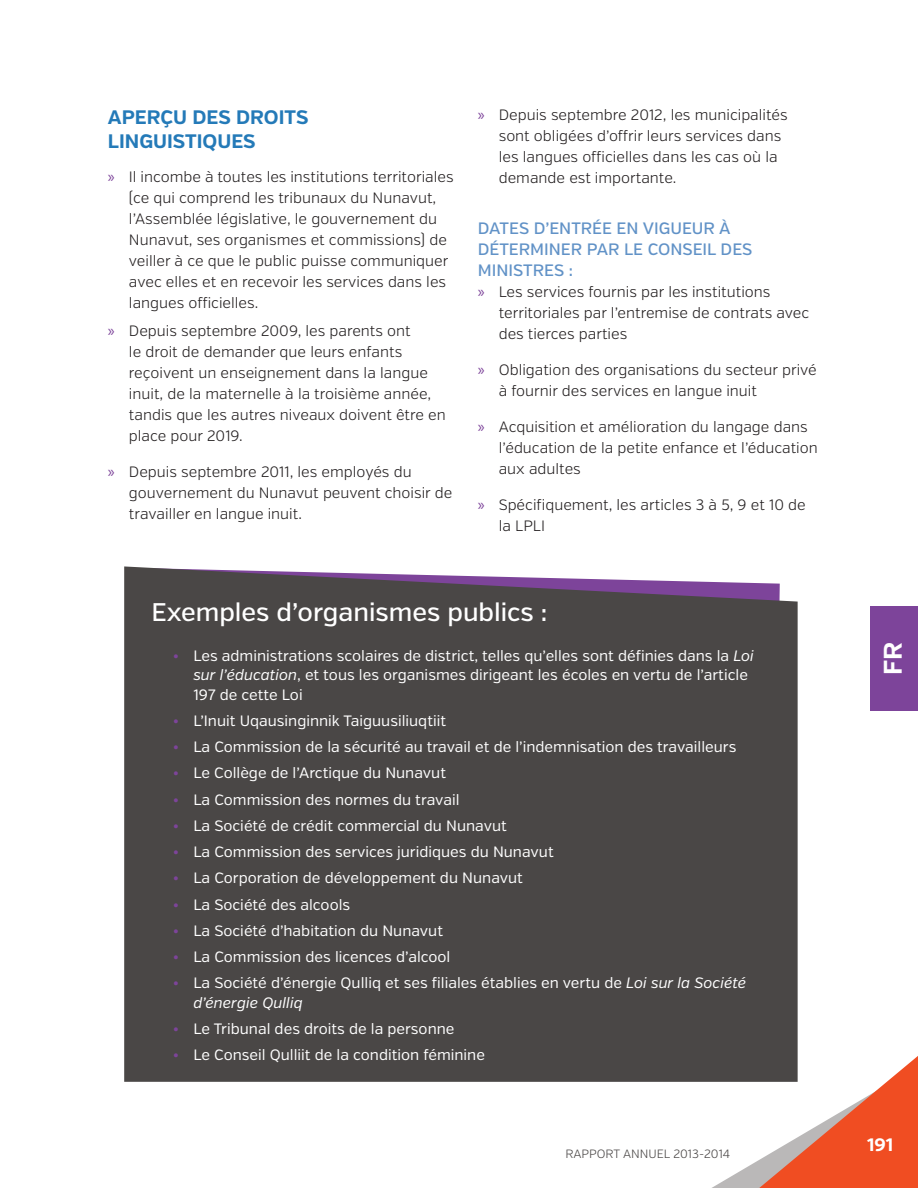
<style>
.page{position:relative;width:918px;height:1188px;background:#fff}
.page>*{position:absolute;margin:0;border:0;box-sizing:border-box;transform-origin:0 0}
.Text{font:500 25.5px "Verb";color:#fff}
.t1{font:700 25.5px "Verb";color:#fff}
.Heading_2{font:700 19.5px/24px "Verb";color:#247ab8}
.t2{font:700 18px "Verb";color:#fff}
.Heading_3{font:500 16.5px/21px "Verb";color:#6192c7}
.t3{font:300 15px/21px "Verb";color:#231f20}
.t4{font:15px/19.5px "Verb";color:#fff}
.t5{font:300 12px "Verb";color:#4a4746}
.s1{font-family:"Myriad Pro";font-weight:400;font-size:16.5px;color:#7d449a}
.s2{font-weight:300;font-size:16.5px;color:#7d449a}
.s3{font-style:italic}
</style>
<div class="page">
<div style="left:870px;top:607px;width:48px;height:104px;background:#7d449a"></div>
<svg style="left:712px;top:1056px;width:206px;height:132px"></svg>
<div style="left:124px;top:566px;width:674px;height:516px;background:#4a4746"></div>
<p class="Heading_2" style="left:108px;top:105px;width:202px">APERÇU DES DROITS<br>LINGUISTIQUES</p>
<p class="t3" style="left:129px;top:167px;width:326px;text-indent:-21px"><span class="s1">»</span> Il incombe à toutes les institutions territoriales (ce qui comprend les tribunaux du Nunavut, l’Assemblée législative, le gouvernement du Nunavut, ses organismes et commissions) de veiller à ce que le public puisse communiquer avec elles et en recevoir les services dans les langues officielles.</p>
<p class="t3" style="left:129px;top:320px;width:318px;text-indent:-21px"><span class="s1">»</span> Depuis septembre 2009, les parents ont<br>le droit de demander que leurs enfants reçoivent un enseignement dans la langue inuit, de la maternelle à la troisième année, tandis que les autres niveaux doivent être en place pour 2019.</p>
<p class="t3" style="left:129px;top:461px;width:325px;text-indent:-21px"><span class="s1">»</span> Depuis septembre 2011, les employés du gouvernement du Nunavut peuvent choisir de travailler en langue inuit.</p>
<p class="t3" style="left:499px;top:105px;width:291px;text-indent:-21px"><span class="s1">»</span> Depuis septembre 2012, les municipalités sont obligées d’offrir leurs services dans les langues officielles dans les cas où la demande est importante.</p>
<p class="Heading_3" style="left:478px;top:218px;width:276px">DATES D’ENTRÉE EN VIGUEUR À<br>DÉTERMINER PAR LE CONSEIL DES<br>MINISTRES :</p>
<p class="t3" style="left:499px;top:282px;width:312px;text-indent:-21px"><span class="s1">»</span> Les services fournis par les institutions territoriales par l’entremise de contrats avec des tierces parties</p>
<p class="t3" style="left:499px;top:360px;width:320px;text-indent:-21px"><span class="s1">»</span> Obligation des organisations du secteur privé à fournir des services en langue inuit</p>
<p class="t3" style="left:499px;top:417px;width:321px;text-indent:-21px"><span class="s1">»</span> Acquisition et amélioration du langage dans l’éducation de la petite enfance et l’éducation aux adultes</p>
<p class="t3" style="left:499px;top:495px;width:309px;text-indent:-21px"><span class="s1">»</span> Spécifiquement, les articles 3 à 5, 9 et 10 de la LPLI</p>
<p class="Text" style="left:151px;top:597px;width:397px">Exemples d’organismes publics :</p>
<p class="t4" style="left:193px;top:646px;width:562px;text-indent:-21px"><span class="s2">•</span> Les administrations scolaires de district, telles qu’elles sont définies dans la <span class="s3">Loi sur l’éducation</span>, et tous les organismes dirigeant les écoles en vertu de l’article<br>197 de cette Loi</p>
<p class="t4" style="left:172px;top:711px;width:275px"><span class="s2">•</span> L’Inuit Uqausinginnik Taiguusiliuqtiit</p>
<p class="t4" style="left:172px;top:737px;width:565px"><span class="s2">•</span> La Commission de la sécurité au travail et de l’indemnisation des travailleurs</p>
<p class="t4" style="left:172px;top:764px;width:275px"><span class="s2">•</span> Le Collège de l’Arctique du Nunavut</p>
<p class="t4" style="left:172px;top:790px;width:289px"><span class="s2">•</span> La Commission des normes du travail</p>
<p class="t4" style="left:172px;top:816px;width:336px"><span class="s2">•</span> La Société de crédit commercial du Nunavut</p>
<p class="t4" style="left:172px;top:842px;width:383px"><span class="s2">•</span> La Commission des services juridiques du Nunavut</p>
<p class="t4" style="left:172px;top:869px;width:352px"><span class="s2">•</span> La Corporation de développement du Nunavut</p>
<p class="t4" style="left:172px;top:895px;width:179px"><span class="s2">•</span> La Société des alcools</p>
<p class="t4" style="left:172px;top:921px;width:272px"><span class="s2">•</span> La Société d’habitation du Nunavut</p>
<p class="t4" style="left:172px;top:947px;width:280px"><span class="s2">•</span> La Commission des licences d’alcool</p>
<p class="t4" style="left:193px;top:974px;width:554px;text-indent:-21px"><span class="s2">•</span> La Société d’énergie Qulliq et ses filiales établies en vertu de <span class="s3">Loi sur la Société d’énergie Qulliq</span></p>
<p class="t4" style="left:172px;top:1019px;width:284px"><span class="s2">•</span> Le Tribunal des droits de la personne</p>
<p class="t4" style="left:172px;top:1046px;width:314px"><span class="s2">•</span> Le Conseil Qulliit de la condition féminine</p>
<p class="t5" style="left:565px;top:1146px;width:166px">RAPPORT ANNUEL 2013-2014</p>
<h1 class="t1" style="left:877px;top:675px;width:34px;rotate:-90deg">FR</h1>
<p class="t2" style="left:867px;top:1134px;width:28px">191</p>
</div>
